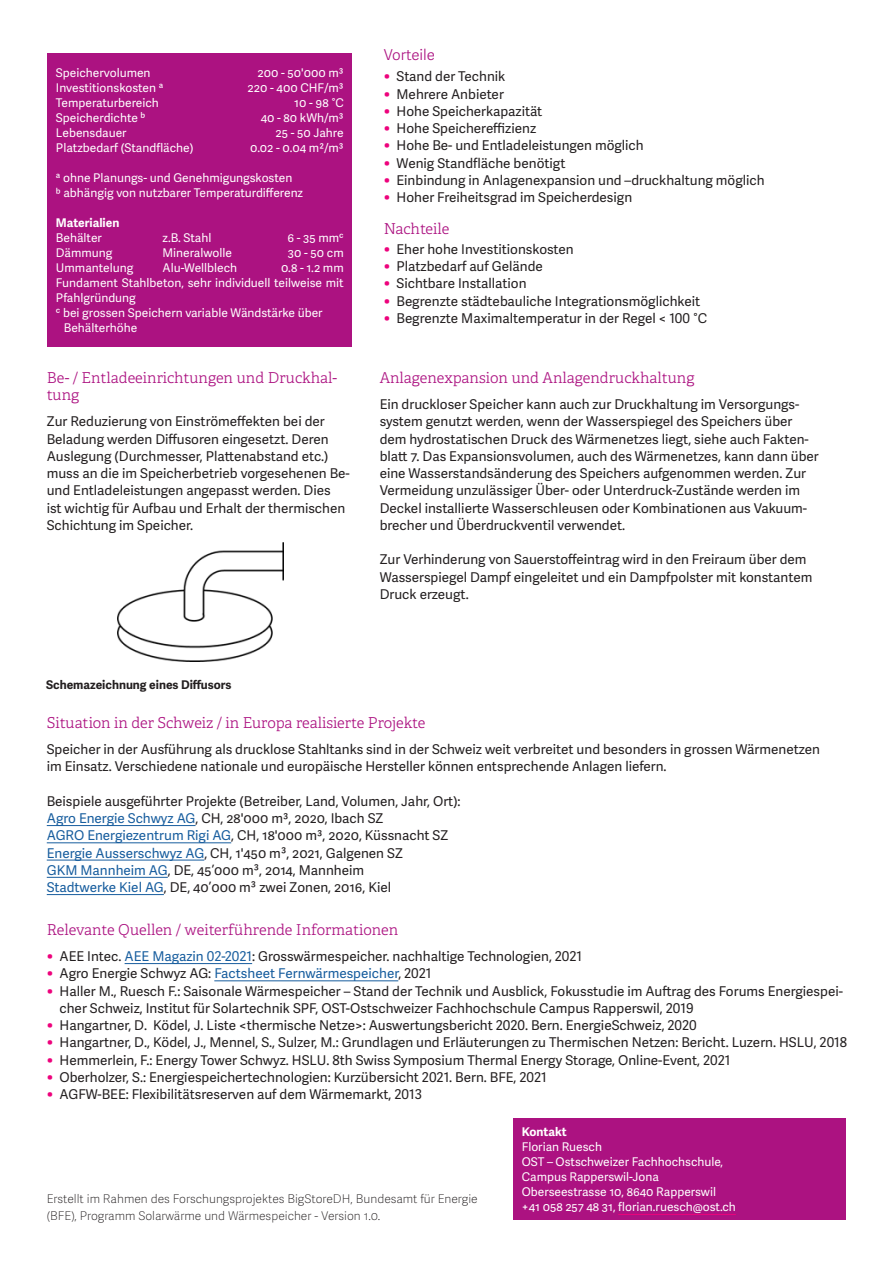
<style>
.page{position:relative;width:893px;height:1263px;background:#fff}
.page>*{position:absolute;margin:0;border:0;box-sizing:border-box;transform-origin:0 0}
.Untertitel_1{font:300 15px/17.2px "Adelle";color:#ac1281}
.Untertitel_1-2{font:300 15px "Adelle Sans";color:#ac1281}
.Lauftext{font:13.5px/17.2px "Adelle Sans";color:#231f20}
.t1{font:13.5px "Adelle Sans";color:#175d9e}
.Lauftext_Kasten{font:12px/15px "Adelle Sans";color:#fff}
.Lauftext-2{font:100 12px/17.2px "Adelle Sans";color:#231f20}
.Bildlegende{font:700 12px "Adelle Sans";color:#231f20}
.Lauftext_Kasten-2{font:700 12px "Adelle Sans";color:#fff}
.s1{font-size:16.5px;color:#ed027c}
.s2{color:#175d9e}
.s3{color:#231f20}
</style>
<div class="page">
<img style="left:118px;top:543px;width:165px;height:118px">
<div style="left:513px;top:1119px;width:333px;height:101px;background:#ac1281"></div>
<hr style="left:618px;top:1214px;width:118px;height:1px;background:#ed027c">
<hr style="left:125px;top:963px;width:127px;height:1px;background:#175d9e">
<hr style="left:214px;top:980px;width:184px;height:1px;background:#175d9e">
<hr style="left:47px;top:825px;width:149px;height:1px;background:#175d9e">
<hr style="left:47px;top:842px;width:184px;height:1px;background:#175d9e">
<hr style="left:47px;top:859px;width:157px;height:1px;background:#175d9e">
<hr style="left:47px;top:877px;width:121px;height:1px;background:#175d9e">
<hr style="left:47px;top:894px;width:117px;height:1px;background:#175d9e">
<div style="left:47px;top:53px;width:305px;height:294px;background:#ac1281"></div>
<p class="Lauftext_Kasten" style="left:56px;top:66px;width:96px">Speichervolumen</p>
<p class="Lauftext_Kasten" style="left:257px;top:66px;width:88px">200 - 50'000 m3</p>
<p class="Lauftext_Kasten" style="left:56px;top:81px;width:109px">Investitionskosten a</p>
<p class="Lauftext_Kasten" style="left:248px;top:81px;width:98px">220 - 400 CHF/m3</p>
<p class="Lauftext_Kasten" style="left:56px;top:96px;width:104px">Temperaturbereich</p>
<p class="Lauftext_Kasten" style="left:294px;top:96px;width:51px">10 - 98 °C</p>
<p class="Lauftext_Kasten" style="left:56px;top:111px;width:91px">Speicherdichte b</p>
<p class="Lauftext_Kasten" style="left:261px;top:111px;width:84px">40 - 80 kWh/m3</p>
<p class="Lauftext_Kasten" style="left:56px;top:126px;width:72px">Lebensdauer</p>
<p class="Lauftext_Kasten" style="left:275px;top:126px;width:70px">25 - 50 Jahre</p>
<p class="Lauftext_Kasten" style="left:56px;top:141px;width:139px">Platzbedarf (Standfläche)</p>
<p class="Lauftext_Kasten" style="left:250px;top:141px;width:95px">0.02 - 0.04 m2/m3</p>
<p class="Lauftext_Kasten" style="left:56px;top:171px;width:238px">a ohne Planungs- und Genehmigungskosten</p>
<p class="Lauftext_Kasten" style="left:56px;top:186px;width:249px">b abhängig von nutzbarer Temperaturdifferenz</p>
<p class="Lauftext_Kasten-2" style="left:56px;top:216px;width:65px">Materialien</p>
<p class="Lauftext_Kasten" style="left:56px;top:231px;width:47px">Behälter</p>
<p class="Lauftext_Kasten" style="left:162px;top:231px;width:50px">z.B. Stahl</p>
<p class="Lauftext_Kasten" style="left:288px;top:231px;width:58px">6 - 35 mmc</p>
<p class="Lauftext_Kasten" style="left:56px;top:246px;width:58px">Dämmung</p>
<p class="Lauftext_Kasten" style="left:162px;top:246px;width:71px">Mineralwolle</p>
<p class="Lauftext_Kasten" style="left:288px;top:246px;width:57px">30 - 50 cm</p>
<p class="Lauftext_Kasten" style="left:56px;top:261px;width:79px">Ummantelung</p>
<p class="Lauftext_Kasten" style="left:162px;top:261px;width:76px">Alu-Wellblech</p>
<p class="Lauftext_Kasten" style="left:281px;top:261px;width:64px">0.8 - 1.2 mm</p>
<p class="Lauftext_Kasten" style="left:56px;top:276px;width:289px">Fundament Stahlbeton, sehr individuell teilweise mit<br>Pfahlgründung</p>
<p class="Lauftext_Kasten" style="left:56px;top:306px;width:268px">c bei grossen Speichern variable Wändstärke über</p>
<p class="Lauftext_Kasten" style="left:64px;top:321px;width:75px">Behälterhöhe</p>
<p class="Untertitel_1" style="left:47px;top:369px;width:292px">Be- / Entladeeinrichtungen und Druckhal&shy;tung</p>
<p class="Lauftext" style="left:47px;top:413px;width:305px">Zur Reduzierung von Einströmeffekten bei der Beladung werden Diffusoren eingesetzt. Deren Auslegung (Durchmesser, Plattenabstand etc.) muss an die im Speicherbetrieb vorgesehenen Be&shy;und Entladeleistungen angepasst werden. Dies<br>ist wichtig für Aufbau und Erhalt der thermischen Schichtung im Speicher.</p>
<p class="Untertitel_1-2" style="left:384px;top:46px;width:53px">Vorteile</p>
<p class="Lauftext" style="left:384px;top:68px;width:123px"><span class="s1">•</span> Stand der Technik</p>
<p class="Lauftext" style="left:384px;top:86px;width:122px"><span class="s1">•</span> Mehrere Anbieter</p>
<p class="Lauftext" style="left:384px;top:103px;width:160px"><span class="s1">•</span> Hohe Speicherkapazität</p>
<p class="Lauftext" style="left:384px;top:120px;width:154px"><span class="s1">•</span> Hohe Speichereffizienz</p>
<p class="Lauftext" style="left:384px;top:137px;width:261px"><span class="s1">•</span> Hohe Be- und Entladeleistungen möglich</p>
<p class="Lauftext" style="left:384px;top:155px;width:183px"><span class="s1">•</span> Wenig Standfläche benötigt</p>
<p class="Lauftext" style="left:384px;top:172px;width:382px"><span class="s1">•</span> Einbindung in Anlagenexpansion und –druckhaltung möglich</p>
<p class="Lauftext" style="left:384px;top:189px;width:250px"><span class="s1">•</span> Hoher Freiheitsgrad im Speicherdesign</p>
<p class="Untertitel_1" style="left:384px;top:220px;width:67px">Nachteile</p>
<p class="Lauftext" style="left:384px;top:241px;width:192px"><span class="s1">•</span> Eher hohe Investitionskosten</p>
<p class="Lauftext" style="left:384px;top:258px;width:161px"><span class="s1">•</span> Platzbedarf auf Gelände</p>
<p class="Lauftext" style="left:384px;top:275px;width:144px"><span class="s1">•</span> Sichtbare Installation</p>
<p class="Lauftext" style="left:384px;top:293px;width:318px"><span class="s1">•</span> Begrenzte städtebauliche Integrationsmöglichkeit</p>
<p class="Lauftext" style="left:384px;top:310px;width:325px"><span class="s1">•</span> Begrenzte Maximaltemperatur in der Regel &lt; 100 °C</p>
<p class="Untertitel_1" style="left:380px;top:369px;width:316px">Anlagenexpansion und Anlagendruckhaltung</p>
<p class="Lauftext" style="left:380px;top:396px;width:441px">Ein druckloser Speicher kann auch zur Druckhaltung im Versorgungs&shy;system genutzt werden, wenn der Wasserspiegel des Speichers über dem hydrostatischen Druck des Wärmenetzes liegt, siehe auch Fakten&shy;blatt 7. Das Expansionsvolumen, auch des Wärmenetzes, kann dann über eine Wasserstandsänderung des Speichers aufgenommen werden. Zur Vermeidung unzulässiger Über- oder Unterdruck-Zustände werden im Deckel installierte Wasserschleusen oder Kombinationen aus Vakuum&shy;brecher und Überdruckventil verwendet.</p>
<p class="Lauftext" style="left:380px;top:551px;width:434px">Zur Verhinderung von Sauerstoffeintrag wird in den Freiraum über dem<br>Wasserspiegel Dampf eingeleitet und ein Dampfpolster mit konstantem<br>Druck erzeugt.</p>
<p class="Bildlegende" style="left:46px;top:678px;width:187px">Schemazeichnung eines Diffusors</p>
<p class="Untertitel_1" style="left:47px;top:714px;width:380px">Situation in der Schweiz / in Europa realisierte Projekte</p>
<p class="Lauftext" style="left:47px;top:741px;width:775px">Speicher in der Ausführung als drucklose Stahltanks sind in der Schweiz weit verbreitet und besonders in grossen Wärmenetzen im Einsatz. Verschiedene nationale und europäische Hersteller können entsprechende Anlagen liefern.</p>
<p class="Lauftext" style="left:47px;top:793px;width:415px">Beispiele ausgeführter Projekte (Betreiber, Land, Volumen, Jahr, Ort):</p>
<p class="Lauftext" style="left:47px;top:810px;width:338px"><span class="s2">Agro Energie Schwyz AG</span>, CH, 28'000 m3, 2020, Ibach SZ</p>
<p class="Lauftext" style="left:47px;top:827px;width:403px"><span class="s2">AGRO Energiezentrum Rigi AG</span>, CH, 18'000 m3, 2020, Küssnacht SZ</p>
<p class="Lauftext" style="left:47px;top:845px;width:358px"><span class="s2">Energie Ausserschwyz AG</span>, CH, 1'450 m³, 2021, Galgenen SZ</p>
<p class="Lauftext" style="left:47px;top:862px;width:319px"><span class="s2">GKM Mannheim AG</span>, DE, 45’000 m³, 2014, Mannheim</p>
<p class="Lauftext" style="left:47px;top:879px;width:346px"><span class="s2">Stadtwerke Kiel AG</span>, DE, 40’000 m³ zwei Zonen, 2016, Kiel</p>
<p class="Untertitel_1" style="left:47px;top:921px;width:353px">Relevante Quellen / weiterführende Informationen</p>
<p class="Lauftext" style="left:47px;top:948px;width:537px"><span class="s1">•</span> AEE Intec. <span class="s2">AEE Magazin 02-2021</span>: Grosswärmespeicher. nachhaltige Technologien, 2021</p>
<p class="t1" style="left:47px;top:966px;width:386px"><span class="s1">•</span> <span class="s3">Agro Energie Schwyz AG:</span> Factsheet Fernwärmespeicher<span class="s3">, 2021</span></p>
<p class="Lauftext" style="left:60px;top:983px;width:785px;text-indent:-13px"><span class="s1">•</span> Haller M., Ruesch F.: Saisonale Wärmespeicher – Stand der Technik und Ausblick, Fokusstudie im Auftrag des Forums Energiespei&shy;cher Schweiz, Institut für Solartechnik SPF, OST-Ostschweizer Fachhochschule Campus Rapperswil, 2019</p>
<p class="Lauftext" style="left:47px;top:1017px;width:652px"><span class="s1">•</span> Hangartner, D. Ködel, J. Liste &lt;thermische Netze&gt;: Auswertungsbericht 2020. Bern. EnergieSchweiz, 2020</p>
<p class="Lauftext" style="left:47px;top:1034px;width:802px"><span class="s1">•</span> Hangartner, D., Ködel, J., Mennel, S., Sulzer, M.: Grundlagen und Erläuterungen zu Thermischen Netzen: Bericht. Luzern. HSLU, 2018</p>
<p class="Lauftext" style="left:47px;top:1052px;width:685px"><span class="s1">•</span> Hemmerlein, F.: Energy Tower Schwyz. HSLU. 8th Swiss Symposium Thermal Energy Storage, Online-Event, 2021</p>
<p class="Lauftext" style="left:47px;top:1069px;width:501px"><span class="s1">•</span> Oberholzer, S.: Energiespeichertechnologien: Kurzübersicht 2021. Bern. BFE, 2021</p>
<p class="Lauftext" style="left:47px;top:1086px;width:377px"><span class="s1">•</span> AGFW-BEE: Flexibilitätsreserven auf dem Wärmemarkt, 2013</p>
<p class="Lauftext-2" style="left:47px;top:1190px;width:432px">Erstellt im Rahmen des Forschungsprojektes BigStoreDH, Bundesamt für Energie (BFE), Programm Solarwärme und Wärmespeicher - Version 1.0.</p>
<p class="Lauftext_Kasten-2" style="left:522px;top:1125px;width:47px">Kontakt</p>
<p class="Lauftext_Kasten" style="left:522px;top:1140px;width:82px">Florian Ruesch</p>
<p class="Lauftext_Kasten" style="left:522px;top:1155px;width:203px">OST – Ostschweizer Fachhochschule,<br>Campus Rapperswil-Jona</p>
<p class="Lauftext_Kasten" style="left:522px;top:1185px;width:196px">Oberseestrasse 10, 8640 Rapperswil</p>
<p class="Lauftext_Kasten" style="left:522px;top:1200px;width:216px">+41 058 257 48 31, florian.ruesch@ost.ch</p>
</div>
